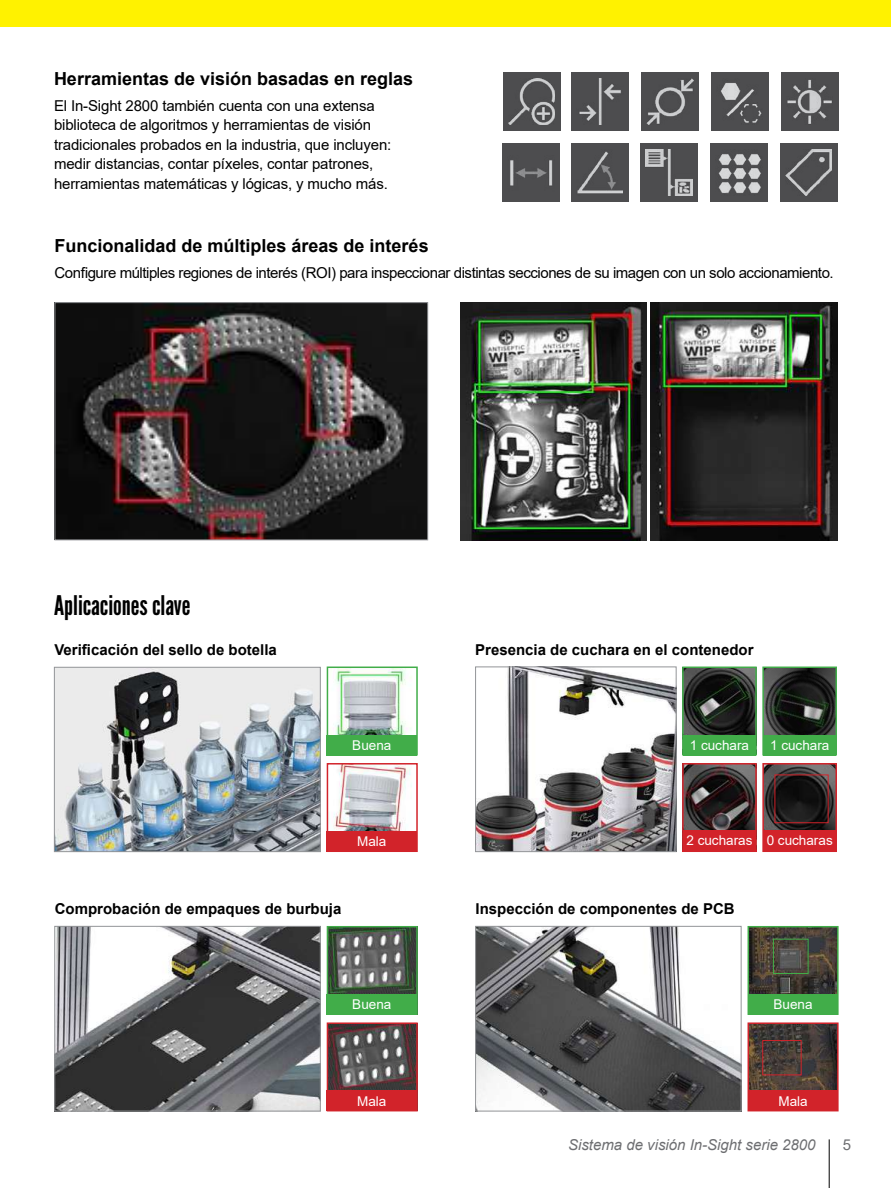
<style>
.page{position:relative;width:891px;height:1188px;background:#fff}
.page>*{position:absolute;margin:0;border:0;box-sizing:border-box;transform-origin:0 0}
.t1{font:27px "League Gothic";color:#000}
.t2{font:700 18px "Arial";color:#000}
.t3{font:15px/19.5px "Arial";letter-spacing:-.01em;color:#000}
.t4{font:700 15px "Arial";color:#000}
.t5{font:15px "Arial";letter-spacing:-.03em;color:#000}
.t6{font:italic 15px "Arial";color:#6d6e71}
.t7{font:15px "Arial";color:#6d6e71}
.t8{font:13.5px "Arial";color:#fff}
</style>
<div class="page">
<img style="left:57px;top:304px;width:369px;height:234px">
<div style="left:55px;top:302px;width:373px;height:238px;border:1px solid #939598"></div>
<img style="left:460px;top:302px;width:187px;height:238px">
<img style="left:651px;top:302px;width:186px;height:238px">
<img style="left:56px;top:669px;width:263px;height:181px">
<div style="left:54px;top:667px;width:267px;height:185px;border:1px solid #939598"></div>
<img style="left:477px;top:669px;width:198px;height:181px">
<div style="left:475px;top:667px;width:202px;height:185px;border:1px solid #939598"></div>
<img style="left:331px;top:670px;width:81px;height:65px">
<div style="left:327px;top:667px;width:91px;height:89px;border:2px solid #41ad49"></div>
<img style="left:333px;top:766px;width:79px;height:65px">
<div style="left:327px;top:763px;width:91px;height:89px;border:2px solid #d2232a"></div>
<div style="left:327px;top:735px;width:90px;height:21px;background:#41ad49"></div>
<div style="left:327px;top:831px;width:90px;height:21px;background:#d2232a"></div>
<img style="left:685px;top:670px;width:69px;height:65px">
<div style="left:682px;top:667px;width:75px;height:89px;border:2px solid #41ad49"></div>
<img style="left:685px;top:766px;width:69px;height:64px">
<div style="left:682px;top:763px;width:75px;height:89px;border:2px solid #d2232a"></div>
<div style="left:683px;top:735px;width:73px;height:21px;background:#41ad49"></div>
<div style="left:683px;top:830px;width:73px;height:21px;background:#d2232a"></div>
<img style="left:765px;top:670px;width:69px;height:65px">
<div style="left:762px;top:667px;width:75px;height:89px;border:2px solid #41ad49"></div>
<img style="left:765px;top:766px;width:69px;height:64px">
<div style="left:762px;top:763px;width:75px;height:89px;border:2px solid #d2232a"></div>
<div style="left:763px;top:735px;width:73px;height:21px;background:#41ad49"></div>
<div style="left:763px;top:830px;width:73px;height:21px;background:#d2232a"></div>
<div style="left:775px;top:775px;width:54px;height:48px;border:1px solid #d2232a"></div>
<img style="left:56px;top:928px;width:263px;height:181px">
<div style="left:54px;top:926px;width:267px;height:185px;border:1px solid #939598"></div>
<img style="left:330px;top:929px;width:85px;height:65px">
<div style="left:327px;top:926px;width:91px;height:89px;border:2px solid #41ad49"></div>
<img style="left:330px;top:1025px;width:85px;height:65px">
<div style="left:327px;top:1022px;width:91px;height:89px;border:2px solid #d2232a"></div>
<div style="left:327px;top:994px;width:90px;height:21px;background:#41ad49"></div>
<div style="left:327px;top:1090px;width:90px;height:21px;background:#d2232a"></div>
<img style="left:477px;top:928px;width:263px;height:181px">
<div style="left:475px;top:926px;width:267px;height:185px;border:1px solid #939598"></div>
<img style="left:751px;top:929px;width:85px;height:65px">
<div style="left:748px;top:926px;width:91px;height:89px;border:2px solid #41ad49"></div>
<img style="left:751px;top:1025px;width:85px;height:65px">
<div style="left:748px;top:1022px;width:91px;height:89px;border:2px solid #d2232a"></div>
<div style="left:748px;top:994px;width:90px;height:21px;background:#41ad49"></div>
<div style="left:748px;top:1090px;width:90px;height:21px;background:#d2232a"></div>
<div style="left:773px;top:939px;width:35px;height:35px;border:1px solid #41ad49"></div>
<div style="left:762px;top:1040px;width:40px;height:35px;border:1px solid #d2232a"></div>
<div style="left:503px;top:72px;width:58px;height:59px;background:#4d4d4f"></div>
<img style="left:509px;top:78px;width:46px;height:47px">
<div style="left:572px;top:72px;width:57px;height:59px;background:#4d4d4f"></div>
<img style="left:579px;top:78px;width:42px;height:47px">
<div style="left:642px;top:72px;width:57px;height:59px;background:#4d4d4f"></div>
<img style="left:647px;top:78px;width:46px;height:47px">
<div style="left:711px;top:72px;width:58px;height:59px;background:#4d4d4f"></div>
<img style="left:721px;top:83px;width:41px;height:40px">
<div style="left:780px;top:143px;width:58px;height:59px;background:#4d4d4f"></div>
<img style="left:786px;top:149px;width:46px;height:46px">
<div style="left:503px;top:143px;width:57px;height:59px;background:#4d4d4f"></div>
<img style="left:510px;top:160px;width:43px;height:26px">
<div style="left:571px;top:143px;width:57px;height:59px;background:#4d4d4f"></div>
<img style="left:577px;top:151px;width:45px;height:43px">
<div style="left:781px;top:72px;width:58px;height:59px;background:#4d4d4f"></div>
<img style="left:787px;top:80px;width:45px;height:44px">
<div style="left:641px;top:143px;width:57px;height:59px;background:#4d4d4f"></div>
<img style="left:646px;top:149px;width:46px;height:46px">
<div style="left:711px;top:143px;width:57px;height:59px;background:#4d4d4f"></div>
<img style="left:718px;top:154px;width:43px;height:39px">
<hr style="left:829px;top:1139px;width:1px;height:49px;background:#000">
<div style="left:0;top:0;width:891px;height:27px;background:#fff200"></div>
<p class="t2" style="left:54px;top:66px;width:361px">Herramientas de visión basadas en reglas</p>
<p class="t3" style="left:54px;top:95px;width:339px">El In-Sight 2800 también cuenta con una extensa biblioteca de algoritmos y herramientas de visión tradicionales probados en la industria, que incluyen: medir distancias, contar píxeles, contar patrones, herramientas matemáticas y lógicas, y mucho más.</p>
<p class="t2" style="left:55px;top:233px;width:376px">Funcionalidad de múltiples áreas de interés</p>
<p class="t5" style="left:55px;top:262px;width:781px">Configure múltiples regiones de interés (ROI) para inspeccionar distintas secciones de su imagen con un solo accionamiento.</p>
<h1 class="t1" style="left:54px;top:589px;width:138px">Aplicaciones clave</h1>
<p class="t4" style="left:54px;top:640px;width:224px">Verificación del sello de botella</p>
<p class="t4" style="left:475px;top:639px;width:280px">Presencia de cuchara en el contenedor</p>
<p class="t8" style="left:352px;top:736px;width:41px">Buena</p>
<p class="t8" style="left:690px;top:736px;width:61px">1 cuchara</p>
<p class="t8" style="left:770px;top:736px;width:61px">1 cuchara</p>
<p class="t8" style="left:357px;top:832px;width:31px">Mala</p>
<p class="t4" style="left:55px;top:899px;width:288px">Comprobación de empaques de burbuja</p>
<p class="t8" style="left:352px;top:995px;width:41px">Buena</p>
<p class="t8" style="left:686px;top:831px;width:68px">2 cucharas</p>
<p class="t8" style="left:767px;top:831px;width:68px">0 cucharas</p>
<p class="t4" style="left:476px;top:899px;width:261px">Inspección de componentes de PCB</p>
<p class="t8" style="left:774px;top:995px;width:41px">Buena</p>
<p class="t8" style="left:357px;top:1092px;width:31px">Mala</p>
<p class="t8" style="left:778px;top:1092px;width:31px">Mala</p>
<p class="t6" style="left:568px;top:1135px;width:249px">Sistema de visión In-Sight serie 2800</p>
<p class="t7" style="left:843px;top:1135px;width:10px">5</p>
</div>
